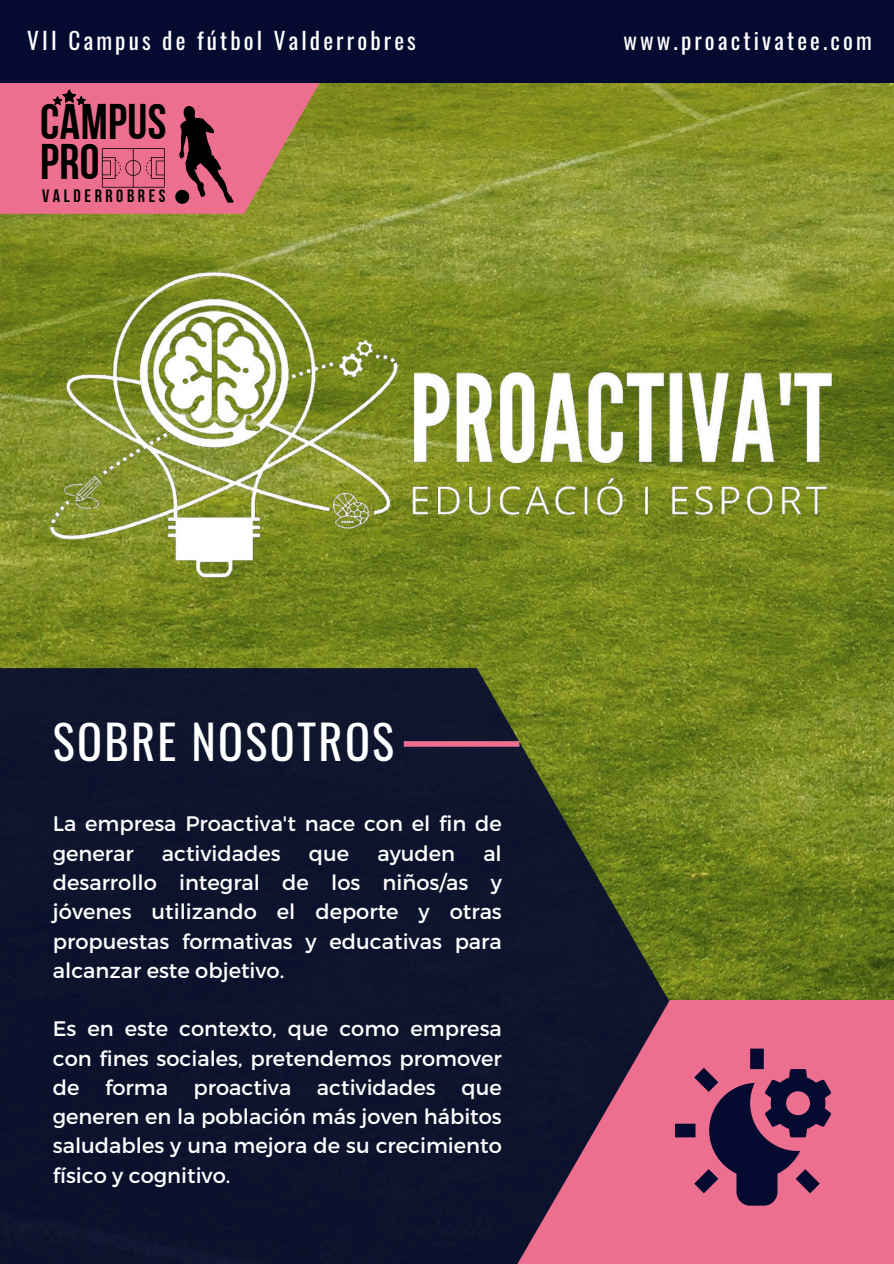
<style>
.page{position:relative;width:894px;height:1264px;background:#fff}
.page>*{position:absolute;margin:0;border:0;box-sizing:border-box;transform-origin:0 0}
.t1{font:49.95px/39.3px "Bebas Neue Cyrillic";letter-spacing:.01em;color:#000}
.t2{font:46.35px "Oswald";letter-spacing:.05em;color:#fff}
.t3{font:23.1px "Oswald";letter-spacing:.135em;color:#fff}
.t4{font:21px/29.2px "Montserrat";color:#fff;text-align:justify}
.t5{font:17.85px "Bebas Neue Cyrillic";letter-spacing:.2em;color:#000}
</style>
<div class="page">
<img style="left:0;top:82px;width:893px;height:917px">
<svg style="left:0;top:668px;width:787px;height:595px;background:#1f282a"></svg>
<svg style="left:446px;top:999px;width:447px;height:264px;background:#8e4865"></svg>
<svg style="left:0;top:82px;width:390px;height:132px;background:#c9796b"></svg>
<div style="left:0;top:0;width:893px;height:82px;background:#050a30"></div>
<img style="left:0;top:258px;width:412px;height:339px">
<img style="left:395px;top:250px;width:498px;height:343px">
<svg style="left:674px;top:1048px;width:157px;height:157px;background:#92476a"></svg>
<svg style="left:102px;top:148px;width:63px;height:40px;background:#cc5f7b"></svg>
<svg style="left:53px;top:89px;width:32px;height:16px"></svg>
<svg style="left:175px;top:106px;width:58px;height:98px;background:#97465b"></svg>
<div style="left:403px;top:741px;width:116px;height:5px;background:#ed6f8f"></div>
<p class="t3" style="left:27px;top:23px;width:390px">VII Campus de fútbol Valderrobres</p>
<h2 class="t1" style="left:40px;top:107px;width:128px">CAMPUS<br>PRO</h2>
<p class="t5" style="left:42px;top:189px;width:125px">VALDERROBRES</p>
<p class="t3" style="left:623px;top:22px;width:250px">www.proactivatee.com</p>
<p class="t2" style="left:53px;top:705px;width:343px">SOBRE NOSOTROS</p>
<h1 class="t4" style="left:53px;top:808px;width:450px">La empresa Proactiva't nace con el fin de generar</h1>
<h1 class="t4" style="left:162px;top:837px;width:120px">actividades</h1>
<h1 class="t4" style="left:309px;top:837px;width:42px">que</h1>
<h1 class="t4" style="left:377px;top:837px;width:79px">ayuden</h1>
<h1 class="t4" style="left:53px;top:837px;width:450px;text-indent:430px">al desarrollo integral de los niños/as y jóvenes utilizando el deporte y otras propuestas formativas y educativas para alcanzar este objetivo.</h1>
<p class="t4" style="left:53px;top:1013px;width:450px">Es en este contexto, que como empresa con fines sociales, pretendemos promover de forma proactiva actividades que generen en la población más joven hábitos saludables y una mejora de su crecimiento físico y cognitivo.</p>
</div>
